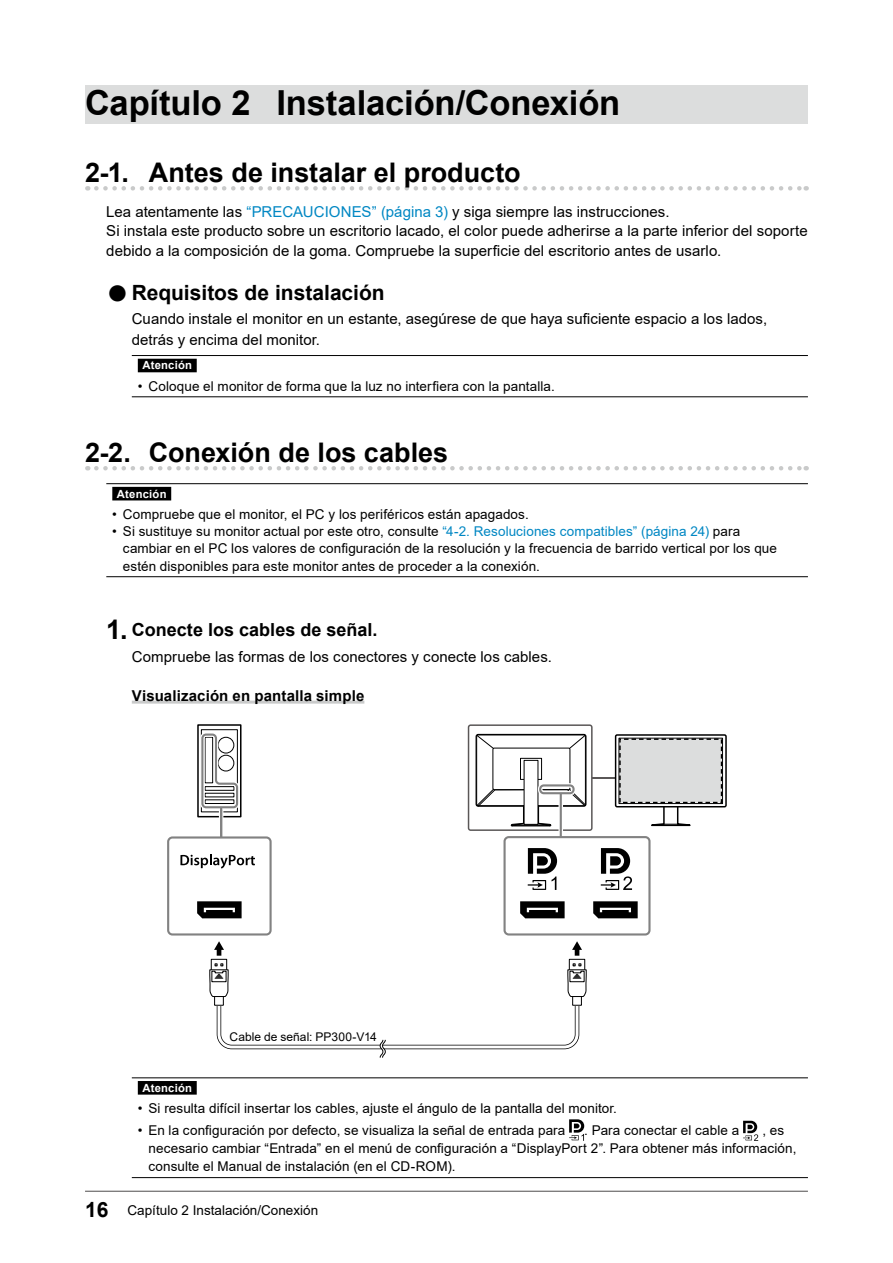
<style>
.page{position:relative;width:893px;height:1263px;background:#fff}
.page>*{position:absolute;margin:0;border:0;box-sizing:border-box;transform-origin:0 0}
.t1{font:700 34.5px "Arial";letter-spacing:-.005em;color:#000}
.t2{font:700 27px "Arial";color:#000}
.t3{font:700 21px "Arial";color:#000}
.t4{font:700 18px "Arial";color:#000}
.t5{font:15px/19.5px "Arial";letter-spacing:.005em;color:#000}
.t6{font:700 15px "Arial";letter-spacing:.01em;color:#000}
.t7{font:13.5px/17.2px "Arial";letter-spacing:.005em;color:#000}
.t8{font:12px "Arial";color:#000}
.t9{font:700 11.25px "Arial";letter-spacing:.02em;color:#fff}
.s1{color:#0087c3}
.s2{font-size:37.8px}
.s3{font-size:27px}
.s4{font-weight:700;font-size:21px}
</style>
<div class="page">
<hr style="left:85px;top:1191px;width:723px;height:1px;background:#595757">
<div style="left:85px;top:85px;width:723px;height:39px;background:#dcdddd"></div>
<svg style="left:96px;top:186px;width:711px;height:5px"></svg>
<svg style="left:96px;top:466px;width:711px;height:4px"></svg>
<hr style="left:132px;top:701px;width:232px;height:3px;background:#c9caca">
<hr style="left:132px;top:355px;width:676px;height:1px;background:#000">
<hr style="left:132px;top:396px;width:676px;height:1px;background:#000">
<div style="left:138px;top:359px;width:59px;height:13px;background:#000"></div>
<hr style="left:106px;top:483px;width:702px;height:1px;background:#000">
<hr style="left:106px;top:576px;width:702px;height:1px;background:#000">
<div style="left:112px;top:487px;width:59px;height:13px;background:#000"></div>
<svg style="left:222px;top:812px;width:1px;height:24px"></svg>
<svg style="left:198px;top:730px;width:44px;height:82px"></svg>
<hr style="left:220px;top:807px;width:2px;height:30px;background:#828282">
<div style="left:167px;top:836px;width:105px;height:99px;border:2px solid #828282;border-radius:4px"></div>
<svg style="left:180px;top:854px;width:75px;height:14px"></svg>
<svg style="left:467px;top:724px;width:148px;height:107px"></svg>
<div style="left:538px;top:783px;width:38px;height:12px;border:4px solid #fff;border-radius:4px"></div>
<svg style="left:647px;top:807px;width:48px;height:20px"></svg>
<div style="left:615px;top:734px;width:112px;height:73px;border:2px solid #000;border-radius:2px"></div>
<div style="left:619px;top:738px;width:104px;height:66px;border:1px solid #000"></div>
<div style="left:620px;top:739px;width:102px;height:63px;background:#dcdddd"></div>
<div style="left:619px;top:738px;width:103px;height:65px;border:2px dashed #000"></div>
<svg style="left:528px;top:848px;width:29px;height:42px"></svg>
<svg style="left:209px;top:941px;width:378px;height:117px"></svg>
<svg style="left:197px;top:901px;width:45px;height:17px"></svg>
<svg style="left:520px;top:901px;width:45px;height:17px"></svg>
<svg style="left:593px;top:901px;width:45px;height:17px"></svg>
<div style="left:558px;top:794px;width:5px;height:43px;background:#dcdcdc"></div>
<hr style="left:560px;top:794px;width:2px;height:43px;background:#828282">
<div style="left:539px;top:784px;width:36px;height:10px;border:2px solid #828282;border-radius:4px"></div>
<div style="left:503px;top:836px;width:148px;height:99px;border:2px solid #828282;border-radius:4px"></div>
<svg style="left:601px;top:848px;width:31px;height:42px"></svg>
<hr style="left:132px;top:1077px;width:676px;height:1px;background:#000">
<hr style="left:132px;top:1177px;width:676px;height:1px;background:#000">
<div style="left:138px;top:1081px;width:59px;height:13px;background:#000"></div>
<svg style="left:569px;top:1119px;width:15px;height:22px"></svg>
<svg style="left:743px;top:1121px;width:15px;height:20px"></svg>
<h1 class="t1" style="left:85px;top:78px;width:537px">Capítulo 2 Instalación/Conexión</h1>
<h2 class="t2" style="left:85px;top:154px;width:437px">2-1. Antes de instalar el producto</h2>
<p class="t5" style="left:106px;top:202px;width:703px">Lea atentamente las <span class="s1">“PRECAUCIONES” (página 3)</span> y siga siempre las instrucciones.<br>Si instala este producto sobre un escritorio lacado, el color puede adherirse a la parte inferior del soporte debido a la composición de la goma. Compruebe la superficie del escritorio antes de usarlo.</p>
<h3 class="t3" style="left:106px;top:278px;width:280px"><span class="s2">●</span>Requisitos de instalación</h3>
<p class="t5" style="left:132px;top:308px;width:637px;line-height:21px">Cuando instale el monitor en un estante, asegúrese de que haya suficiente espacio a los lados, detrás y encima del monitor.</p>
<p class="t9" style="left:142px;top:358px;width:51px">Atención</p>
<p class="t7" style="left:138px;top:377px;width:418px">• Coloque el monitor de forma que la luz no interfiera con la pantalla.</p>
<h2 class="t2" style="left:85px;top:434px;width:365px">2-2. Conexión de los cables</h2>
<p class="t9" style="left:117px;top:486px;width:51px">Atención</p>
<p class="t7" style="left:112px;top:505px;width:418px">• Compruebe que el monitor, el PC y los periféricos están apagados.</p>
<p class="t7" style="left:123px;top:523px;width:656px;text-indent:-11px">• Si sustituye su monitor actual por este otro, consulte <span class="s1">“4-2. Resoluciones compatibles” (página 24)</span> para cambiar en el PC los valores de configuración de la resolución y la frecuencia de barrido vertical por los que estén disponibles para este monitor antes de proceder a la conexión.</p>
<h3 class="t4" style="left:106px;top:617px;width:273px"><span class="s3">1.</span> Conecte los cables de señal.</h3>
<p class="t5" style="left:132px;top:647px;width:422px">Compruebe las formas de los conectores y conecte los cables.</p>
<p class="t6" style="left:132px;top:685px;width:234px">Visualización en pantalla simple</p>
<p class="t8" style="left:230px;top:1028px;width:149px">Cable de señal: PP300-V14</p>
<p class="t9" style="left:142px;top:1080px;width:51px">Atención</p>
<p class="t7" style="left:138px;top:1099px;width:481px">• Si resulta difícil insertar los cables, ajuste el ángulo de la pantalla del monitor.</p>
<p class="t7" style="left:138px;top:1121px;width:429px">• En la configuración por defecto, se visualiza la señal de entrada para</p>
<p class="t7" style="left:584px;top:1121px;width:157px">. Para conectar el cable a</p>
<p class="t7" style="left:148px;top:1121px;width:649px;line-height:18.3px;text-indent:614px">, es necesario cambiar “Entrada” en el menú de configuración a “DisplayPort 2”. Para obtener más información, consulte el Manual de instalación (en el CD-ROM).</p>
<p class="t7" style="left:85px;top:1201px;width:235px"><span class="s4">16</span> Capítulo 2 Instalación/Conexión</p>
</div>
